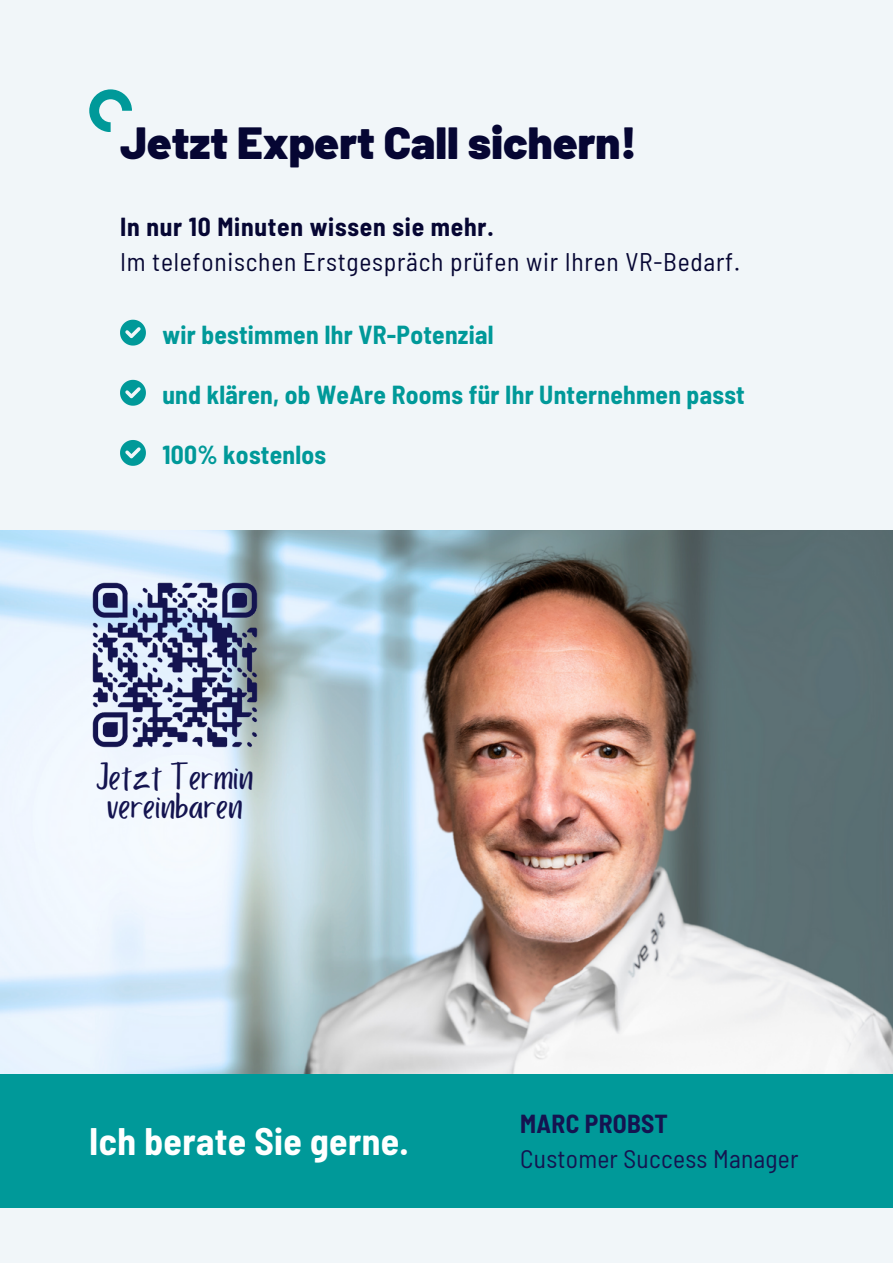
<style>
.page{position:relative;width:893px;height:1264px;background:#fff}
.page>*{position:absolute;margin:0;border:0;box-sizing:border-box;transform-origin:0 0}
.t1{font:900 45px "Barlow";color:#060633}
.t2{font:39px/29.2px "Porcelain";letter-spacing:.01em;color:#141450}
.t3{font:700 semi-condensed 37.5px "Barlow";letter-spacing:.01em;color:#fff}
.t4{font:700 semi-condensed 25.5px "Barlow";letter-spacing:.01em;color:#099}
.t5{font:semi-condensed 25.5px "Barlow";letter-spacing:.03em;color:#060633}
.t6{font:700 semi-condensed 25.5px "Barlow";letter-spacing:.03em;color:#060633}
.t7{font:semi-condensed 25.5px "Barlow";letter-spacing:.01em;color:#141450}
.t8{font:700 semi-condensed 25.5px "Barlow";letter-spacing:.01em;color:#141450}
</style>
<div class="page">
<div style="left:0;top:0;width:892px;height:1262px;background:#f1f6f9"></div>
<svg style="left:89px;top:89px;width:43px;height:43px"></svg>
<svg style="left:120px;top:320px;width:26px;height:25px"></svg>
<svg style="left:120px;top:380px;width:26px;height:26px"></svg>
<svg style="left:120px;top:440px;width:26px;height:26px"></svg>
<img style="left:0;top:530px;width:892px;height:543px">
<div style="left:0;top:1073px;width:892px;height:134px;background:#099"></div>
<img style="left:83px;top:573px;width:183px;height:183px">
<p class="t1" style="left:120px;top:114px;width:518px">Jetzt Expert Call sichern!</p>
<p class="t6" style="left:120px;top:210px;width:375px">In nur 10 Minuten wissen sie mehr.</p>
<p class="t5" style="left:120px;top:245px;width:621px">Im telefonischen Erstgespräch prüfen wir Ihren VR-Bedarf.</p>
<p class="t4" style="left:162px;top:318px;width:332px">wir bestimmen Ihr VR-Potenzial</p>
<p class="t4" style="left:162px;top:379px;width:584px">und klären, ob WeAre Rooms für Ihr Unternehmen passt</p>
<p class="t4" style="left:162px;top:439px;width:165px">100% kostenlos</p>
<p class="t2" style="left:96px;top:763px;width:159px">Jetzt Termin vereinbaren</p>
<p class="t3" style="left:89px;top:1117px;width:321px">Ich berate Sie gerne.</p>
<p class="t8" style="left:520px;top:1107px;width:149px">MARC PROBST</p>
<p class="t7" style="left:520px;top:1142px;width:280px">Customer Success Manager</p>
</div>
